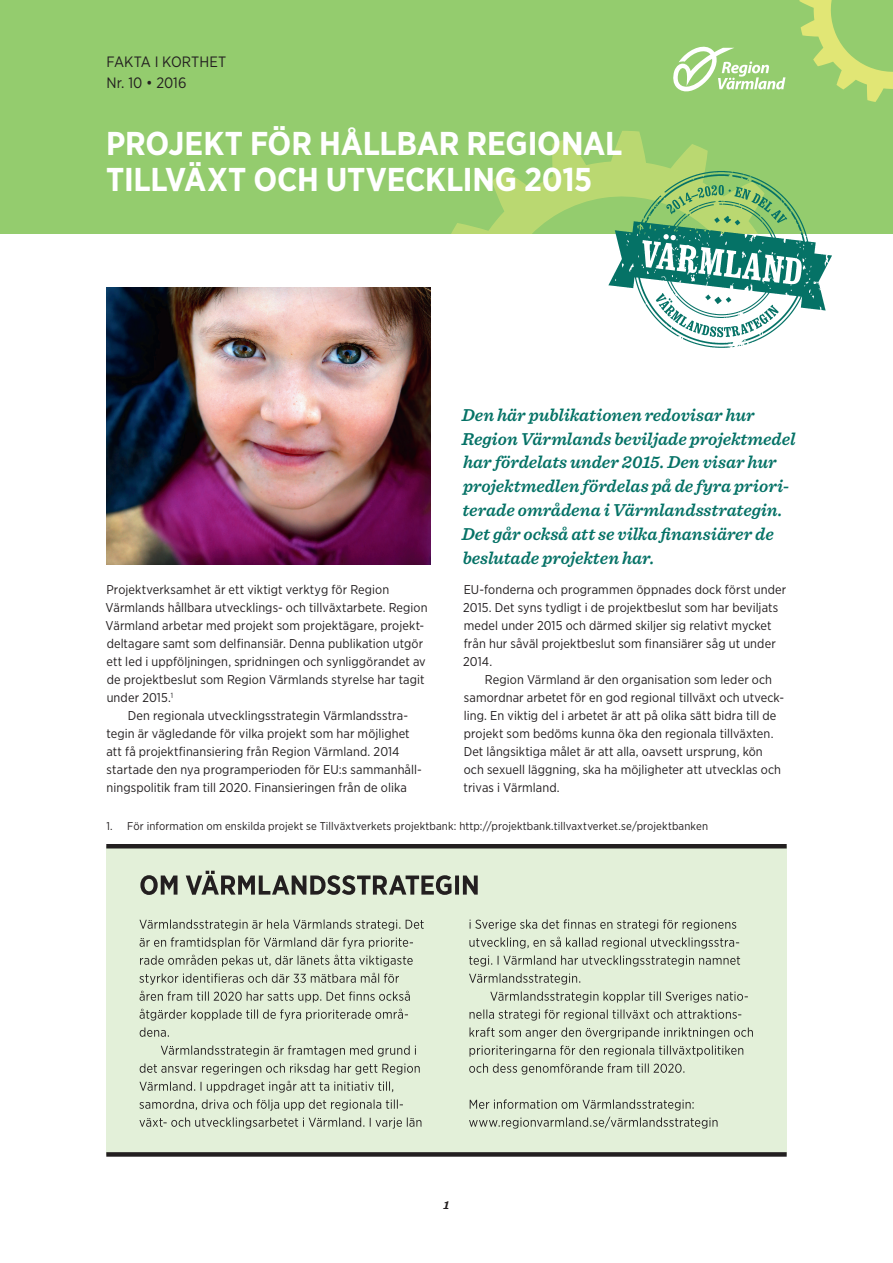
<style>
.page{position:relative;width:893px;height:1263px;background:#fff}
.page>*{position:absolute;margin:0;border:0;box-sizing:border-box;transform-origin:0 0}
.t1{font:700 33px/36px "Gotham Narrow";letter-spacing:-.005em;color:#fff}
.t2{font:italic 600 18px/24px "Sentinel";color:#057266}
.t3{font:15px/21px "Gotham Narrow";letter-spacing:.005em;color:#231f20}
.t4{font:12.75px/18px "Gotham Narrow";letter-spacing:.005em;color:#231f20}
.t5{font:italic 700 12px "Sentinel";color:#231f20}
.t6{font:11.25px "Gotham Narrow";letter-spacing:.01em;color:#231f20}
</style>
<div class="page">
<div style="left:0;top:0;width:893px;height:234px;background:#94cc6e"></div>
<svg style="left:451px;top:131px;width:257px;height:103px"></svg>
<svg style="left:799px;top:0;width:94px;height:102px"></svg>
<svg style="left:673px;top:47px;width:112px;height:44px"></svg>
<div style="left:106px;top:846px;width:681px;height:308px;background:#e3f0d9"></div>
<svg style="left:469px;top:1117px;width:248px;height:11px"></svg>
<svg style="left:470px;top:1099px;width:224px;height:11px"></svg>
<svg style="left:469px;top:1063px;width:215px;height:11px"></svg>
<svg style="left:470px;top:1045px;width:273px;height:11px"></svg>
<svg style="left:470px;top:1027px;width:283px;height:11px"></svg>
<svg style="left:470px;top:1009px;width:271px;height:11px"></svg>
<svg style="left:490px;top:991px;width:258px;height:11px"></svg>
<svg style="left:469px;top:973px;width:111px;height:11px"></svg>
<svg style="left:469px;top:955px;width:271px;height:11px"></svg>
<svg style="left:469px;top:937px;width:270px;height:11px"></svg>
<svg style="left:470px;top:919px;width:266px;height:11px"></svg>
<svg style="left:139px;top:1117px;width:282px;height:12px"></svg>
<svg style="left:139px;top:1099px;width:264px;height:12px"></svg>
<svg style="left:139px;top:1081px;width:254px;height:11px"></svg>
<svg style="left:140px;top:1063px;width:280px;height:11px"></svg>
<svg style="left:161px;top:1045px;width:255px;height:11px"></svg>
<svg style="left:140px;top:1027px;width:29px;height:10px"></svg>
<svg style="left:140px;top:1009px;width:268px;height:12px"></svg>
<svg style="left:140px;top:991px;width:270px;height:11px"></svg>
<svg style="left:139px;top:973px;width:260px;height:12px"></svg>
<svg style="left:140px;top:955px;width:273px;height:11px"></svg>
<svg style="left:140px;top:937px;width:273px;height:12px"></svg>
<svg style="left:139px;top:919px;width:285px;height:11px"></svg>
<hr style="left:106px;top:844px;width:681px;height:4px;background:#231f20">
<div style="left:106px;top:1152px;width:681px;height:5px;background:#231f20"></div>
<svg style="left:140px;top:871px;width:338px;height:24px"></svg>
<img style="left:608px;top:168px;width:223px;height:180px">
<img style="left:106px;top:287px;width:325px;height:277px">
<p class="t3" style="left:107px;top:51px;width:121px">FAKTA I KORTHET<br>Nr. 10 • 2016</p>
<h1 class="t1" style="left:106px;top:125px;width:518px">PROJEKT FÖR HÅLLBAR REGIONAL<br>TILLVÄXT OCH UTVECKLING 2015</h1>
<p class="t2" style="left:462px;top:402px;width:335px">Den här publikationen redovisar hur Region Värmlands beviljade projektmedel har fördelats under 2015. Den visar hur projektmedlen fördelas på de fyra priori&shy;terade områdena i Värmlandsstrategin.<br>Det går också att se vilka finansiärer de beslutade projekten har.</p>
<p class="t4" style="left:107px;top:580px;width:284px">Projektverksamhet är ett viktigt verktyg för Region</p>
<p class="t4" style="left:106px;top:598px;width:323px">Värmlands hållbara utvecklings- och tillväxtarbete. Region</p>
<p class="t4" style="left:106px;top:616px;width:320px">Värmland arbetar med projekt som projektägare, projekt-</p>
<p class="t4" style="left:107px;top:634px;width:318px">deltagare samt som delfinansiär. Denna publikation utgör</p>
<p class="t4" style="left:107px;top:652px;width:321px">ett led i uppföljningen, spridningen och synliggörandet av</p>
<p class="t4" style="left:107px;top:670px;width:319px">de projektbeslut som Region Värmlands styrelse har tagit</p>
<p class="t4" style="left:107px;top:688px;width:68px">under 2015.<sup>1</sup></p>
<p class="t4" style="left:128px;top:706px;width:282px">Den regionala utvecklingsstrategin Värmlandsstra-</p>
<p class="t4" style="left:106px;top:724px;width:305px">tegin är vägledande för vilka projekt som har möjlighet</p>
<p class="t4" style="left:106px;top:742px;width:295px">att få projektfinansiering från Region Värmland. 2014</p>
<p class="t4" style="left:107px;top:760px;width:317px">startade den nya programperioden för EU:s sammanhåll-</p>
<p class="t4" style="left:107px;top:778px;width:302px">ningspolitik fram till 2020. Finansieringen från de olika</p>
<p class="t4" style="left:463px;top:580px;width:325px">EU-fonderna och programmen öppnades dock först under 2015. Det syns tydligt i de projektbeslut som har beviljats medel under 2015 och därmed skiljer sig relativt mycket från hur såväl projektbeslut som finansiärer såg ut under 2014.</p>
<p class="t4" style="left:464px;top:670px;width:322px;text-indent:21px">Region Värmland är den organisation som leder och samordnar arbetet för en god regional tillväxt och utveck&shy;ling. En viktig del i arbetet är att på olika sätt bidra till de projekt som bedöms kunna öka den regionala tillväxten.<br>Det långsiktiga målet är att alla, oavsett ursprung, kön och sexuell läggning, ska ha möjligheter att utvecklas och trivas i Värmland.</p>
<p class="t6" style="left:106px;top:819px;width:603px">1. För information om enskilda projekt se Tillväxtverkets projektbank: http://projektbank.tillvaxtverket.se/projektbanken</p>
<p class="t5" style="left:444px;top:1195px;width:7px">1</p>
</div>
